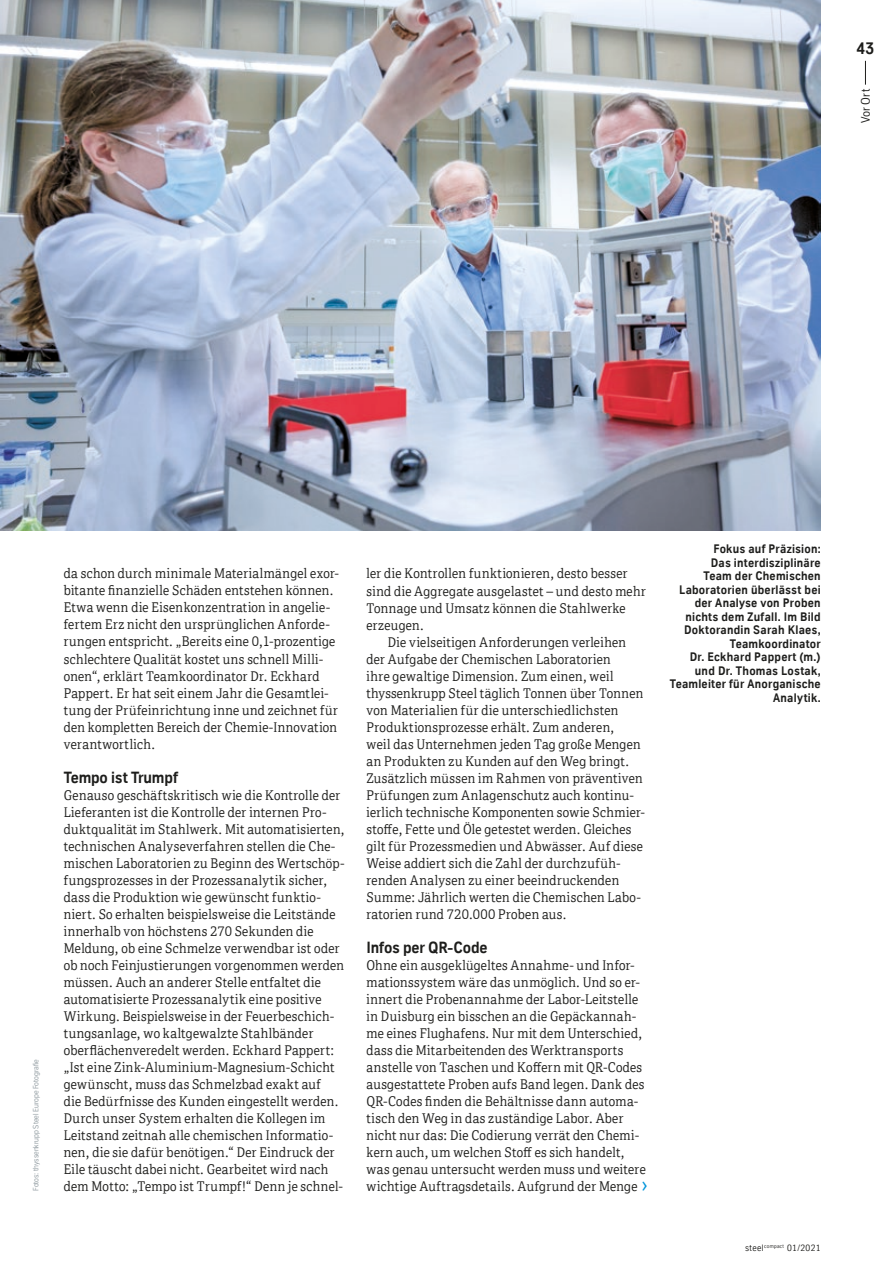
<style>
.page{position:relative;width:893px;height:1276px;background:#fff}
.page>*{position:absolute;margin:0;border:0;box-sizing:border-box;transform-origin:0 0}
.t1{font:19.5px "TK Type";color:#0095db}
.t2{font:700 16.5px "TK Type";color:#1d1d1b}
.t3{font:700 15.75px "TK Type";letter-spacing:-.01em;color:#1d1d1b}
.t4{font:13.5px/17px "TK Serif";letter-spacing:.01em;color:#1d1d1b}
.t5{font:700 12px/13.5px "TK Type";letter-spacing:.02em;color:#1d1d1b;text-align:right}
.t6{font:12px "TK Type";letter-spacing:.02em;color:#1d1d1b}
.t7{font:9px "TK Type";letter-spacing:.045em;color:#1d1d1b}
.t8{font:7.5px "TK Type";letter-spacing:-.005em;color:#8b969c}
</style>
<div class="page">
<img style="left:0;top:0;width:821px;height:530px">
<svg style="left:865px;top:61px;width:1px;height:24px"></svg>
<p class="t2" style="left:856px;top:39px;width:20px">43</p>
<p class="t6" style="left:859px;top:123px;width:36px;rotate:-90deg">Vor Ort</p>
<p class="t8" style="left:32px;top:1190px;width:133px;rotate:-90deg">Fotos: thyssenkrupp Steel Europe Fotografie</p>
<p class="t4" style="left:64px;top:565px;width:277px">da schon durch minimale Materialmängel exor&shy;bitante finanzielle Schäden entstehen können.<br>Etwa wenn die Eisenkonzentration in angelie&shy;fertem Erz nicht den ursprünglichen Anforde&shy;rungen entspricht. „Bereits eine 0,1-prozentige schlechtere Qualität kostet uns schnell Milli&shy;onen“, erklärt Teamkoordinator Dr. Eckhard Pappert. Er hat seit einem Jahr die Gesamtlei&shy;tung der Prüfeinrichtung inne und zeichnet für den kompletten Bereich der Chemie-Innovation verantwortlich.</p>
<p class="t3" style="left:64px;top:768px;width:116px">Tempo ist Trumpf</p>
<p class="t4" style="left:64px;top:786px;width:283px">Genauso geschäftskritisch wie die Kontrolle der Lieferanten ist die Kontrolle der internen Pro&shy;duktqualität im Stahlwerk. Mit automatisierten, technischen Analyseverfahren stellen die Che&shy;mischen Laboratorien zu Beginn des Wertschöp&shy;fungsprozesses in der Prozessanalytik sicher, dass die Produktion wie gewünscht funktio&shy;niert. So erhalten beispielsweise die Leitstände innerhalb von höchstens 270 Sekunden die Meldung, ob eine Schmelze verwendbar ist oder ob noch Feinjustierungen vorgenommen werden müssen. Auch an anderer Stelle entfaltet die automatisierte Prozessanalytik eine positive Wirkung. Beispielsweise in der Feuerbeschich&shy;tungsanlage, wo kaltgewalzte Stahlbänder oberflächenveredelt werden. Eckhard Pappert: „Ist eine Zink-Aluminium-Magnesium-Schicht gewünscht, muss das Schmelzbad exakt auf<br>die Bedürfnisse des Kunden eingestellt werden.<br>Durch unser System erhalten die Kollegen im Leitstand zeitnah alle chemischen Informatio&shy;nen, die sie dafür benötigen.“ Der Eindruck der Eile täuscht dabei nicht. Gearbeitet wird nach dem Motto: „Tempo ist Trumpf!“ Denn je schnel-</p>
<p class="t4" style="left:367px;top:565px;width:281px">ler die Kontrollen funktionieren, desto besser sind die Aggregate ausgelastet – und desto mehr Tonnage und Umsatz können die Stahlwerke erzeugen.</p>
<p class="t4" style="left:367px;top:633px;width:280px;text-indent:21px">Die vielseitigen Anforderungen verleihen der Aufgabe der Chemischen Laboratorien<br>ihre gewaltige Dimension. Zum einen, weil thyssenkrupp Steel täglich Tonnen über Tonnen von Materialien für die unterschiedlichsten Produktionsprozesse erhält. Zum anderen,<br>weil das Unternehmen jeden Tag große Mengen an Produkten zu Kunden auf den Weg bringt.<br>Zusätzlich müssen im Rahmen von präventiven Prüfungen zum Anlagenschutz auch kontinu&shy;ierlich technische Komponenten sowie Schmier&shy;stoffe, Fette und Öle getestet werden. Gleiches gilt für Prozessmedien und Abwässer. Auf diese Weise addiert sich die Zahl der durchzufüh&shy;renden Analysen zu einer beeindruckenden Summe: Jährlich werten die Chemischen Labo&shy;ratorien rund 720.000 Proben aus.</p>
<p class="t3" style="left:367px;top:938px;width:122px">Infos per QR-Code</p>
<p class="t4" style="left:367px;top:956px;width:281px">Ohne ein ausgeklügeltes Annahme- und Infor&shy;mationssystem wäre das unmöglich. Und so er&shy;innert die Probenannahme der Labor-Leitstelle in Duisburg ein bisschen an die Gepäckannah&shy;me eines Flughafens. Nur mit dem Unterschied, dass die Mitarbeitenden des Werktransports anstelle von Taschen und Koffern mit QR-Codes ausgestattete Proben aufs Band legen. Dank des QR-Codes finden die Behältnisse dann automa&shy;tisch den Weg in das zuständige Labor. Aber nicht nur das: Die Codierung verrät den Chemi&shy;kern auch, um welchen Stoff es sich handelt, was genau untersucht werden muss und weitere wichtige Auftragsdetails. Aufgrund der Menge</p>
<h1 class="t1" style="left:642px;top:1173px;width:7px">›</h1>
<p class="t5" style="left:670px;top:542px;width:152px">Fokus auf Präzision:<br>Das interdisziplinäre<br>Team der Chemischen<br>Laboratorien überlässt bei der Analyse von Proben nichts dem Zufall. Im Bild<br>Doktorandin Sarah Klaes,<br>Teamkoordinator<br>Dr. Eckhard Pappert (m.) und Dr. Thomas Lostak,<br>Teamleiter für Anorganische<br>Analytik.</p>
<p class="t7" style="left:745px;top:1242px;width:77px">steel<sup>compact</sup> 01/2021</p>
</div>
